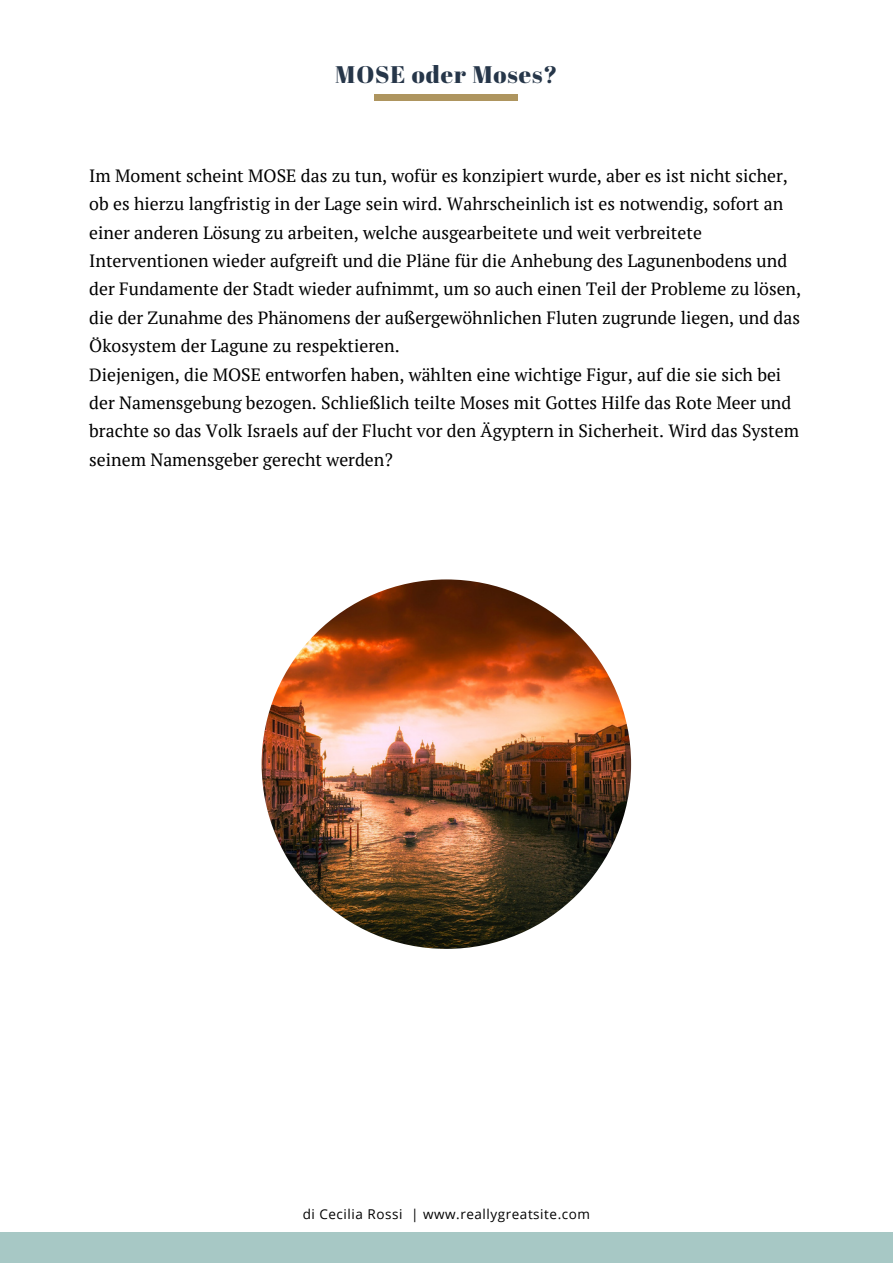
<style>
.page{position:relative;width:893px;height:1264px;background:#fff}
.page>*{position:absolute;margin:0;border:0;box-sizing:border-box;transform-origin:0 0}
.t1{font:24px "Abril Fatface";letter-spacing:.04em;color:#263649}
.t2{font:17.7px/28.3px "PT Serif";color:#000}
.t3{font:13.5px "Open Sans";letter-spacing:.04em;color:#000}
</style>
<div class="page">
<img style="left:261px;top:579px;width:370px;height:369px;border-radius:50%">
<div style="left:0;top:1232px;width:892px;height:30px;background:#a7c8c5"></div>
<div style="left:374px;top:95px;width:144px;height:6px;background:#ae955f"></div>
<p class="t1" style="left:335px;top:58px;width:224px">MOSE oder Moses?</p>
<p class="t2" style="left:89px;top:161px;width:713px">Im Moment scheint MOSE das zu tun, wofür es konzipiert wurde, aber es ist nicht sicher, ob es hierzu langfristig in der Lage sein wird. Wahrscheinlich ist es notwendig, sofort an einer anderen Lösung zu arbeiten, welche ausgearbeitete und weit verbreitete Interventionen wieder aufgreift und die Pläne für die Anhebung des Lagunenbodens und der Fundamente der Stadt wieder aufnimmt, um so auch einen Teil der Probleme zu lösen, die der Zunahme des Phänomens der außergewöhnlichen Fluten zugrunde liegen, und das Ökosystem der Lagune zu respektieren.</p>
<p class="t2" style="left:89px;top:360px;width:711px">Diejenigen, die MOSE entworfen haben, wählten eine wichtige Figur, auf die sie sich bei der Namensgebung bezogen. Schließlich teilte Moses mit Gottes Hilfe das Rote Meer und brachte so das Volk Israels auf der Flucht vor den Ägyptern in Sicherheit. Wird das System seinem Namensgeber gerecht werden?</p>
<p class="t3" style="left:302px;top:1204px;width:289px">di Cecilia Rossi | www.reallygreatsite.com</p>
</div>
